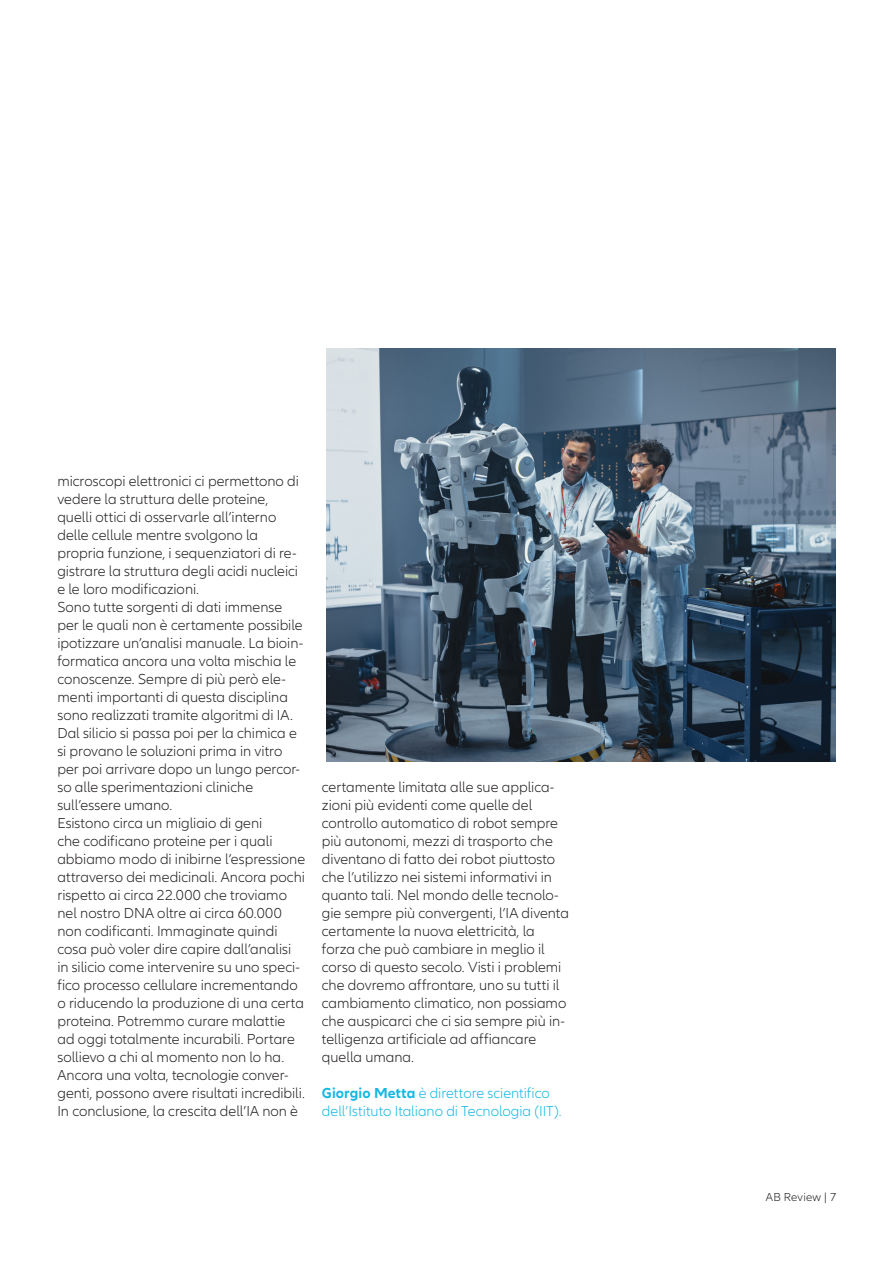
<style>
.page{position:relative;width:893px;height:1263px;background:#fff}
.page>*{position:absolute;margin:0;border:0;box-sizing:border-box;transform-origin:0 0}
.testo{font:300 15px/18px "Allianz Neo";letter-spacing:-.005em;color:#231f20}
.testo-2{font:300 15px/18px "Allianz Neo";letter-spacing:-.005em;color:#16b8e3}
.t1{font:300 12px "Allianz Neo";letter-spacing:.015em;color:#231f20}
.s1{font-weight:700}
</style>
<div class="page">
<img style="left:326px;top:349px;width:510px;height:413px">
<p class="testo" style="left:57px;top:472px;width:243px">microscopi elettronici ci permettono di vedere la struttura delle proteine, quelli ottici di osservarle all’interno delle cellule mentre svolgono la propria funzione, i sequenziatori di re&shy;gistrare la struttura degli acidi nucleici e le loro modificazioni.</p>
<p class="testo" style="left:57px;top:598px;width:247px">Sono tutte sorgenti di dati immense per le quali non è certamente possibile ipotizzare un’analisi manuale. La bioin&shy;formatica ancora una volta mischia le conoscenze. Sempre di più però ele&shy;menti importanti di questa disciplina sono realizzati tramite algoritmi di IA.<br>Dal silicio si passa poi per la chimica e si provano le soluzioni prima in vitro per poi arrivare dopo un lungo percor&shy;so alle sperimentazioni cliniche sull’essere umano.</p>
<p class="testo" style="left:57px;top:814px;width:206px">Esistono circa un migliaio di geni</p>
<p class="testo" style="left:57px;top:832px;width:249px">che codificano proteine per i quali abbiamo modo di inibirne l’espressione attraverso dei medicinali. Ancora pochi rispetto ai circa 22.000 che troviamo nel nostro DNA oltre ai circa 60.000 non codificanti. Immaginate quindi cosa può voler dire capire dall’analisi in silicio come intervenire su uno speci&shy;fico processo cellulare incrementando o riducendo la produzione di una certa proteina. Potremmo curare malattie ad oggi totalmente incurabili. Portare sollievo a chi al momento non lo ha.<br>Ancora una volta, tecnologie conver&shy;genti, possono avere risultati incredibili.</p>
<p class="testo" style="left:57px;top:1102px;width:242px">In conclusione, la crescita dell’IA non è</p>
<p class="testo" style="left:322px;top:778px;width:249px">certamente limitata alle sue applica&shy;zioni più evidenti come quelle del controllo automatico di robot sempre più autonomi, mezzi di trasporto che diventano di fatto dei robot piuttosto che l’utilizzo nei sistemi informativi in quanto tali. Nel mondo delle tecnolo&shy;gie sempre più convergenti, l’IA diventa certamente la nuova elettricità, la forza che può cambiare in meglio il corso di questo secolo. Visti i problemi che dovremo affrontare, uno su tutti il cambiamento climatico, non possiamo che auspicarci che ci sia sempre più in&shy;telligenza artificiale ad affiancare quella umana.</p>
<p class="testo-2" style="left:322px;top:1084px;width:241px"><span class="s1">Giorgio Metta</span> è direttore scientifico dell’Istituto Italiano di Tecnologia (IIT).</p>
<p class="t1" style="left:766px;top:1190px;width:72px">AB Review | 7</p>
</div>
